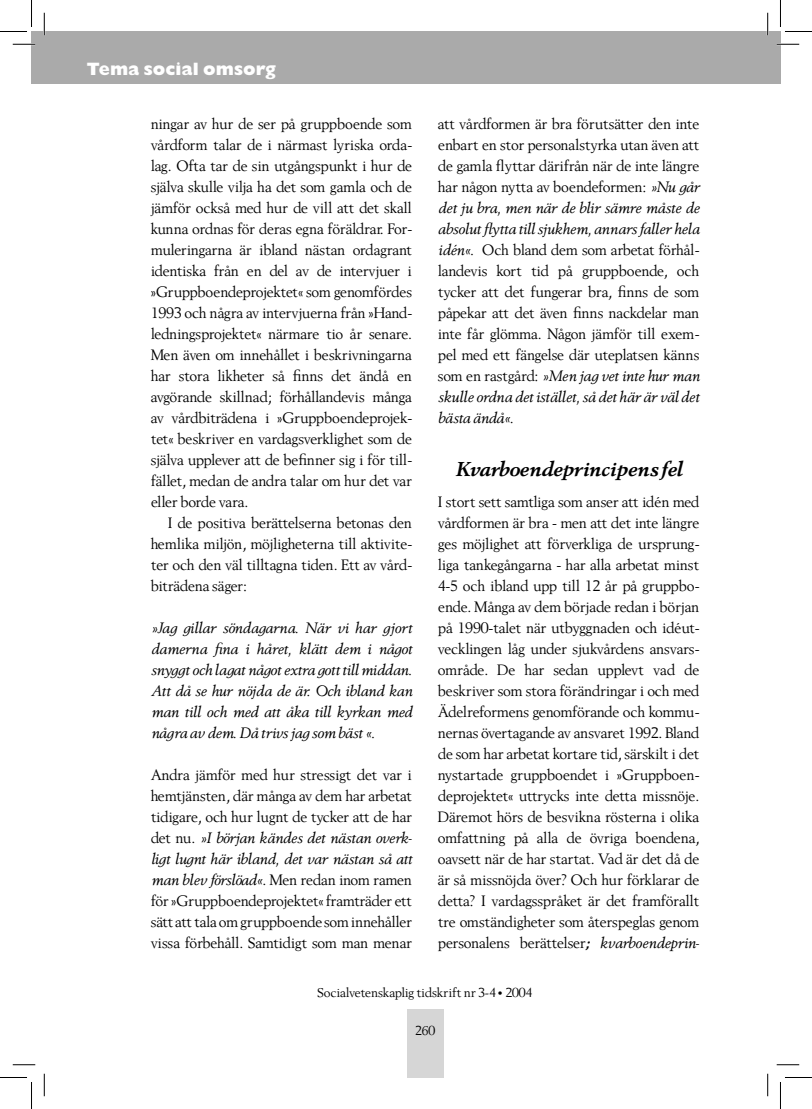
<style>
.page{position:relative;width:812px;height:1109px;background:#fff}
.page>*{position:absolute;margin:0;border:0;box-sizing:border-box;transform-origin:0 0}
.t1{font:italic 700 21px "Berling";letter-spacing:-.02em;color:#000}
.t2{font:800 18px "Gill Sans";color:#fff}
.t3{font:15.75px/21px "Berling";letter-spacing:-.03em;color:#000;text-align:justify}
.t4{font:italic 15.75px/21px "Berling";letter-spacing:-.015em;color:#000;text-align:justify}
.t5{font:13.5px "Berling";letter-spacing:-.015em;color:#000}
.s1{font-style:italic}
.s2{font-weight:700;font-style:italic}
</style>
<div class="page">
<div style="left:32px;top:32px;width:735px;height:52px;background:#aaa"></div>
<div style="left:407px;top:1009px;width:36px;height:68px;background:#d6d6d6"></div>
<div style="left:768px;top:32px;width:12px;height:52px;background:#aaa"></div>
<hr style="left:13px;top:43px;width:22px;height:2px;background:#fff">
<hr style="left:776px;top:43px;width:23px;height:2px;background:#fff">
<hr style="left:43px;top:13px;width:2px;height:22px;background:#fff">
<hr style="left:766px;top:13px;width:2px;height:22px;background:#fff">
<svg style="left:13px;top:44px;width:22px;height:1px"></svg>
<svg style="left:776px;top:44px;width:23px;height:1px"></svg>
<svg style="left:13px;top:1064px;width:22px;height:1px"></svg>
<svg style="left:776px;top:1064px;width:23px;height:1px"></svg>
<svg style="left:44px;top:13px;width:1px;height:22px"></svg>
<svg style="left:44px;top:1074px;width:1px;height:22px"></svg>
<svg style="left:767px;top:13px;width:1px;height:22px"></svg>
<svg style="left:767px;top:1074px;width:1px;height:22px"></svg>
<svg style="left:0;top:0;width:32px;height:32px"></svg>
<svg style="left:0;top:1077px;width:32px;height:32px"></svg>
<svg style="left:780px;top:0;width:31px;height:32px"></svg>
<svg style="left:780px;top:1077px;width:31px;height:32px"></svg>
<p class="t2" style="left:87px;top:58px;width:191px">Tema social omsorg</p>
<p class="t3" style="left:151px;top:113px;width:263px">ningar av hur de ser på gruppboende som vårdform talar de i närmast lyriska orda&shy;lag. Ofta tar de sin utgångspunkt i hur de själva skulle vilja ha det som gamla och de jämför också med hur de vill att det skall kunna ordnas för deras egna föräldrar. For&shy;muleringarna är ibland nästan ordagrant identiska från en del av de intervjuer i »Gruppboendeprojektet« som genomfördes 1993 och några av intervjuerna från »Hand&shy;ledningsprojektet« närmare tio år senare.<br>Men även om innehållet i beskrivningarna har stora likheter så finns det ändå en avgörande skillnad; förhållandevis många av vårdbiträdena i »Gruppboendeprojek&shy;tet« beskriver en vardagsverklighet som de själva upplever att de befinner sig i för till&shy;fället, medan de andra talar om hur det var eller borde vara.</p>
<p class="t3" style="left:151px;top:512px;width:263px;text-indent:17px">I de positiva berättelserna betonas den hemlika miljön, möjligheterna till aktivite&shy;ter och den väl tilltagna tiden. Ett av vård&shy;biträdena säger:</p>
<p class="t4" style="left:151px;top:617px;width:263px">»Jag gillar söndagarna. När vi har gjort damerna fina i håret, klätt dem i något snyggt och lagat något extra gott till middan.<br>Att då se hur nöjda de är. Och ibland kan man till och med att åka till kyrkan med några av dem. Då trivs jag som bäst «.</p>
<p class="t3" style="left:151px;top:764px;width:263px">Andra jämför med hur stressigt det var i hemtjänsten, där många av dem har arbetat tidigare, och hur lugnt de tycker att de har det nu. <span class="s1">»I början kändes det nästan overk&shy;ligt lugnt här ibland, det var nästan så att man blev förslöad«</span>. Men redan inom ramen för »Gruppboendeprojektet« framträder ett sätt att tala om gruppboende som innehåller vissa förbehåll. Samtidigt som man menar</p>
<p class="t3" style="left:438px;top:113px;width:263px">att vårdformen är bra förutsätter den inte enbart en stor personalstyrka utan även att de gamla flyttar därifrån när de inte längre har någon nytta av boendeformen: <span class="s1">»Nu går det ju bra, men när de blir sämre måste de absolut flytta till sjukhem, annars faller hela idén«.</span> Och bland dem som arbetat förhål&shy;landevis kort tid på gruppboende, och tycker att det fungerar bra, finns de som påpekar att det även finns nackdelar man inte får glömma. Någon jämför till exem&shy;pel med ett fängelse där uteplatsen känns som en rastgård: <span class="s1">»Men jag vet inte hur man skulle ordna det istället, så det här är väl det bästa ändå«.</span></p>
<h1 class="t1" style="left:454px;top:457px;width:229px">Kvarboendeprincipens fel</h1>
<p class="t3" style="left:438px;top:492px;width:263px">I stort sett samtliga som anser att idén med vårdformen är bra - men att det inte längre ges möjlighet att förverkliga de ursprung&shy;liga tankegångarna - har alla arbetat minst 4-5 och ibland upp till 12 år på gruppbo&shy;ende. Många av dem började redan i början på 1990-talet när utbyggnaden och idéut&shy;vecklingen låg under sjukvårdens ansvars&shy;område. De har sedan upplevt vad de beskriver som stora förändringar i och med Ädelreformens genomförande och kommu&shy;nernas övertagande av ansvaret 1992. Bland de som har arbetat kortare tid, särskilt i det nystartade gruppboendet i »Gruppboen&shy;deprojektet« uttrycks inte detta missnöje.<br>Däremot hörs de besvikna rösterna i olika omfattning på alla de övriga boendena, oavsett när de har startat. Vad är det då de är så missnöjda över? Och hur förklarar de detta? I vardagsspråket är det framförallt tre omständigheter som återspeglas genom personalens berättelser<span class="s2">;</span> <span class="s1">kvarboendeprin-</span></p>
<p class="t5" style="left:317px;top:985px;width:216px">Socialvetenskaplig tidskrift nr 3-4 • 2004</p>
<p class="t5" style="left:415px;top:1023px;width:21px">260</p>
</div>
